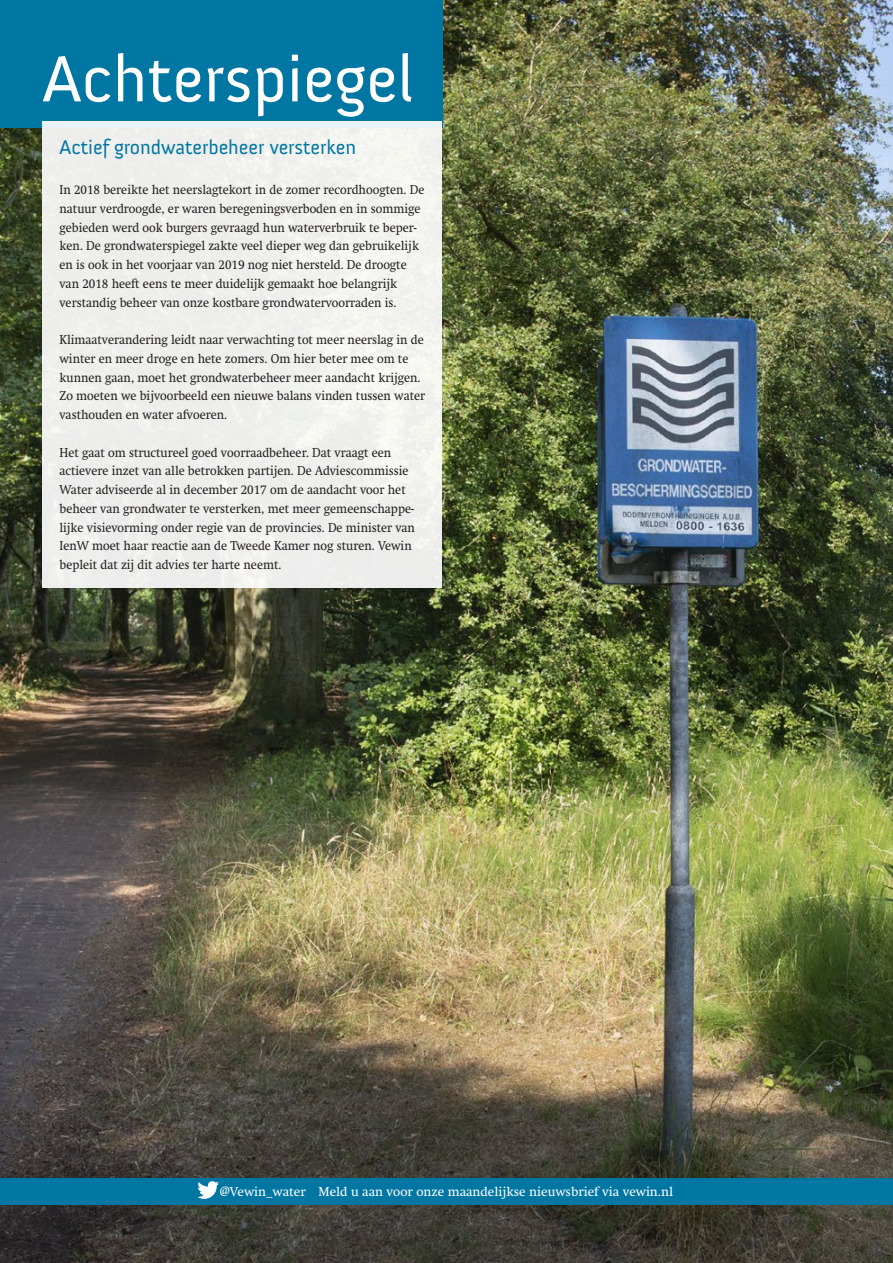
<style>
.page{position:relative;width:893px;height:1263px;background:#fff}
.page>*{position:absolute;margin:0;border:0;box-sizing:border-box;transform-origin:0 0}
.t1{font:66.6px "Anivers";color:#fff}
.t2{font:20.25px "Anivers";color:#0076a3}
.t3{font:12.75px/18.8px "Swift";color:#231f20;scale:.93 1}
.t4{font:12.75px "Swift";color:#fff}
</style>
<div class="page">
<img style="left:0;top:0;width:893px;height:1263px">
<div style="left:0;top:0;width:442px;height:128px;background:#0076a3"></div>
<div style="left:43px;top:122px;width:399px;height:466px;background:#eeefed"></div>
<div style="left:0;top:1178px;width:893px;height:26px;background:#0076a3"></div>
<svg style="left:197px;top:1181px;width:22px;height:18px"></svg>
<h1 class="t1" style="left:43px;top:43px;width:373px">Achterspiegel</h1>
<h2 class="t2" style="left:60px;top:136px;width:298px">Actief grondwaterbeheer versterken</h2>
<p class="t3" style="left:60px;top:180px;width:394px">In 2018 bereikte het neerslagtekort in de zomer recordhoogten. De natuur verdroogde, er waren beregeningsverboden en in sommige gebieden werd ook burgers gevraagd hun waterverbruik te beper&shy;ken. De grondwaterspiegel zakte veel dieper weg dan gebruikelijk en is ook in het voorjaar van 2019 nog niet hersteld. De droogte van 2018 heeft eens te meer duidelijk gemaakt hoe belangrijk verstandig beheer van onze kostbare grondwatervoorraden is.</p>
<p class="t3" style="left:60px;top:330px;width:395px">Klimaatverandering leidt naar verwachting tot meer neerslag in de winter en meer droge en hete zomers. Om hier beter mee om te kunnen gaan, moet het grondwaterbeheer meer aandacht krijgen.<br>Zo moeten we bijvoorbeeld een nieuwe balans vinden tussen water vasthouden en water afvoeren.</p>
<p class="t3" style="left:60px;top:443px;width:384px">Het gaat om structureel goed voorraadbeheer. Dat vraagt een actievere inzet van alle betrokken partijen. De Adviescommissie Water adviseerde al in december 2017 om de aandacht voor het beheer van grondwater te versterken, met meer gemeenschappe&shy;lijke visievorming onder regie van de provincies. De minister van IenW moet haar reactie aan de Tweede Kamer nog sturen. Vewin bepleit dat zij dit advies ter harte neemt.</p>
<p class="t4" style="left:220px;top:1184px;width:455px">@Vewin_water Meld u aan voor onze maandelijkse nieuwsbrief via vewin.nl</p>
</div>
